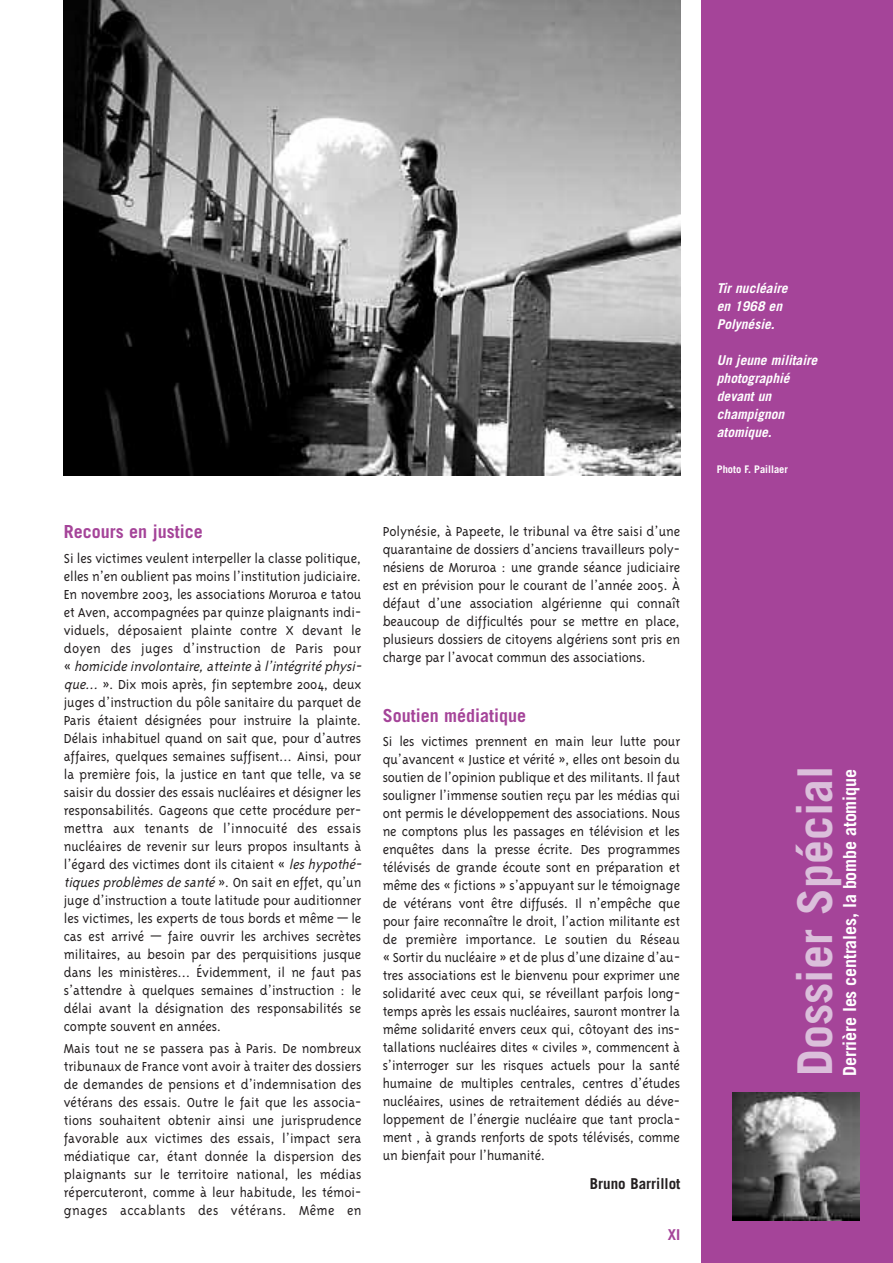
<style>
.page{position:relative;width:893px;height:1263px;background:#fff}
.page>*{position:absolute;margin:0;border:0;box-sizing:border-box;transform-origin:0 0}
.t1{font:700 48px "Trade Gothic";color:#dbbfdb}
.t2{font:700 18px "Trade Gothic";letter-spacing:-.01em;color:#fff}
.t3{font:700 18px "Trade Gothic";color:#a54499}
.t4{font:300 15px/18px "Triplex";letter-spacing:-.005em;color:#231f20;text-align:justify}
.t5{font:700 15px "Trade Gothic";color:#231f20}
.t6{font:700 15px "Trade Gothic";color:#a54499}
.t7{font:italic 700 13.5px/18px "Trade Gothic";color:#fff}
.t8{font:700 10.5px "Trade Gothic";color:#fff}
.s1{font-style:italic}
</style>
<div class="page">
<div style="left:702px;top:0;width:191px;height:1263px;background:#a54499"></div>
<img style="left:732px;top:1093px;width:128px;height:127px">
<img style="left:64px;top:0;width:616px;height:476px">
<p class="t3" style="left:64px;top:525px;width:141px">Recours en justice</p>
<p class="t4" style="left:64px;top:548px;width:301px;text-align:left">Si les victimes veulent interpeller la classe politique, elles n’en oublient pas moins l’institution judiciaire.<br>En novembre 2003, les associations Moruroa e tatou et Aven, accompagnées par quinze plaignants indi&shy;viduels, déposaient plainte contre X devant le doyen des juges d’instruction de Paris pour « <span class="s1">homicide involontaire,atteinte à l’intégrité physi&shy;que…</span> ». Dix mois après, fin septembre 2004, deux juges d’instruction du pôle sanitaire du parquet de Paris étaient désignées pour instruire la plainte.<br>Délais inhabituel quand on sait que, pour d’autres affaires, quelques semaines suffisent… Ainsi, pour la première fois, la justice en tant que telle, va se saisir du dossier des essais nucléaires et désigner les responsabilités. Gageons que cette procédure per&shy;mettra aux tenants de l’innocuité des essais nucléaires de revenir sur leurs propos insultants à l’égard des victimes dont ils citaient « <span class="s1">les hypothé&shy;tiques problèmes de santé</span>». On sait en effet, qu’un juge d’instruction a toute latitude pour auditionner les victimes, les experts de tous bords et même — le cas est arrivé — faire ouvrir les archives secrètes militaires, au besoin par des perquisitions jusque dans les ministères… Évidemment, il ne faut pas s’attendre à quelques semaines d’instruction : le délai avant la désignation des responsabilités se compte souvent en années.</p>
<p class="t4" style="left:64px;top:1039px;width:299px">Mais tout ne se passera pas à Paris. De nombreux tribunaux de France vont avoir à traiter des dossiers de demandes de pensions et d’indemnisation des vétérans des essais. Outre le fait que les associa&shy;tions souhaitent obtenir ainsi une jurisprudence favorable aux victimes des essais, l’impact sera médiatique car, étant donnée la dispersion des plaignants sur le territoire national, les médias répercuteront, comme à leur habitude, les témoi&shy;gnages accablants des vétérans. Même en</p>
<p class="t4" style="left:383px;top:522px;width:299px">Polynésie, à Papeete, le tribunal va être saisi d’une quarantaine de dossiers d’anciens travailleurs poly&shy;nésiens de Moruroa : une grande séance judiciaire est en prévision pour le courant de l’année 2005. À défaut d’une association algérienne qui connaît beaucoup de difficultés pour se mettre en place, plusieurs dossiers de citoyens algériens sont pris en charge par l’avocat commun des associations.</p>
<p class="t3" style="left:383px;top:709px;width:145px">Soutien médiatique</p>
<p class="t4" style="left:383px;top:732px;width:299px">Si les victimes prennent en main leur lutte pour qu’avancent « Justice et vérité », elles ont besoin du soutien de l’opinion publique et des militants. Il faut souligner l’immense soutien reçu par les médias qui ont permis le développement des associations. Nous ne comptons plus les passages en télévision et les enquêtes dans la presse écrite. Des programmes télévisés de grande écoute sont en préparation et même des « fictions » s’appuyant sur le témoignage de vétérans vont être diffusés. Il n’empêche que pour faire reconnaître le droit, l’action militante est de première importance. Le soutien du Réseau « Sortir du nucléaire » et de plus d’une dizaine d’au&shy;tres associations est le bienvenu pour exprimer une solidarité avec ceux qui, se réveillant parfois long&shy;temps après les essais nucléaires, sauront montrer la même solidarité envers ceux qui, côtoyant des ins&shy;tallations nucléaires dites « civiles », commencent à s’interroger sur les risques actuels pour la santé humaine de multiples centrales, centres d’études nucléaires, usines de retraitement dédiés au déve&shy;loppement de l’énergie nucléaire que tant procla&shy;ment , à grands renforts de spots télévisés, comme un bienfait pour l’humanité.</p>
<p class="t5" style="left:590px;top:1178px;width:92px">Bruno Barrillot</p>
<p class="t6" style="left:668px;top:1229px;width:14px">XI</p>
<p class="t7" style="left:717px;top:281px;width:72px">Tir nucléaire en 1968 en<br>Polynésie.</p>
<p class="t7" style="left:717px;top:353px;width:102px">Un jeune militaire photographié devant un champignon atomique.</p>
<p class="t8" style="left:717px;top:466px;width:73px">Photo F. Paillaer</p>
<h1 class="t1" style="left:798px;top:1076px;width:312px;rotate:-90deg">Dossier Spécial</h1>
<p class="t2" style="left:843px;top:1076px;width:308px;rotate:-90deg">Derrière les centrales, la bombe atomique</p>
</div>
